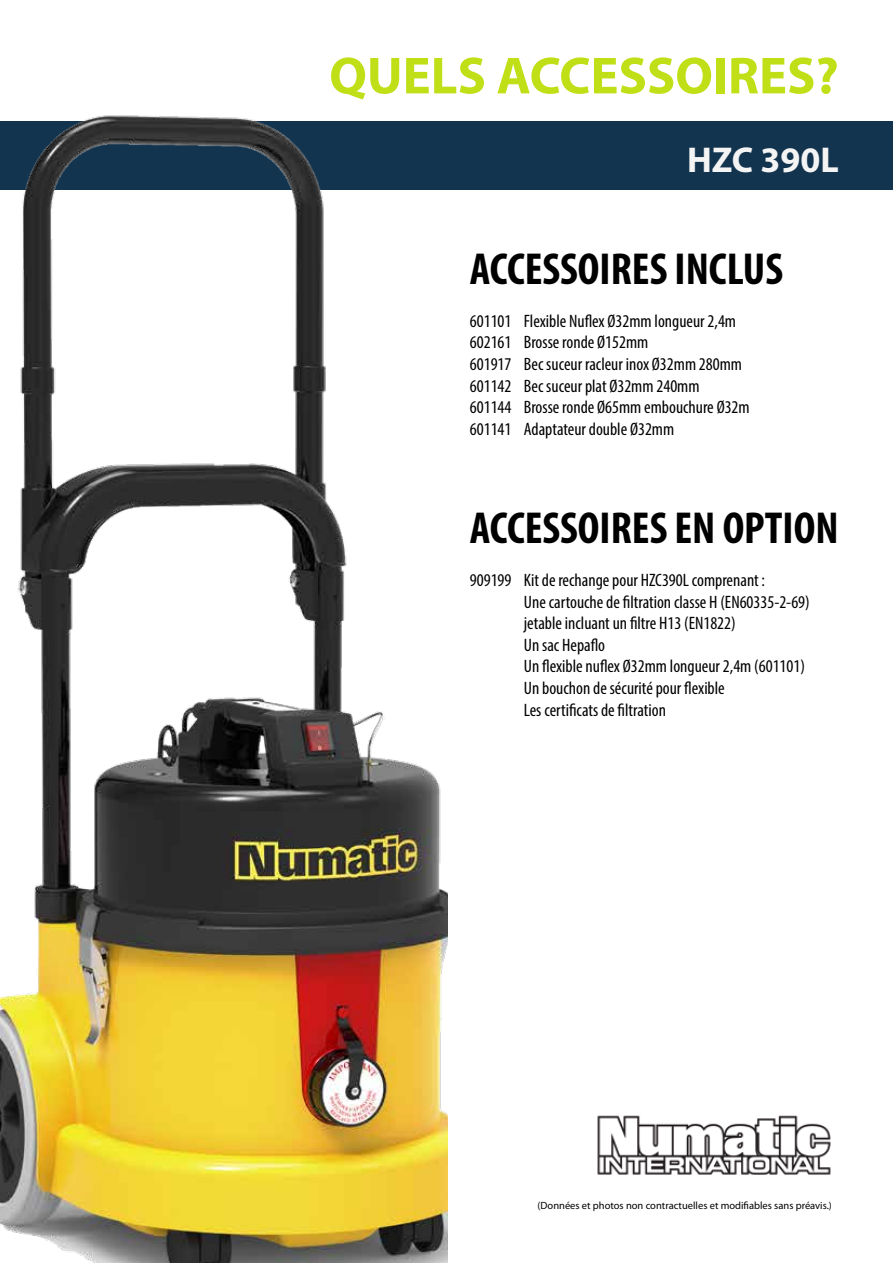
<style>
.page{position:relative;width:893px;height:1263px;background:#fff}
.page>*{position:absolute;margin:0;border:0;box-sizing:border-box;transform-origin:0 0}
.t1{font:700 52.5px "Myriad Pro";color:#c0df16}
.t2{font:700 condensed 45px "Myriad Pro";color:#000}
.t3{font:700 36px "Myriad Pro";color:#f4f4f4}
.t4{font:condensed 18px/21.6px "Myriad Pro";color:#000}
.t5{font:10.5px "Myriad Pro";color:#000}
</style>
<div class="page">
<div style="left:0;top:121px;width:893px;height:68px;background:#13344f"></div>
<img style="left:0;top:115px;width:448px;height:1148px">
<img style="left:597px;top:1115px;width:234px;height:60px">
<h1 class="t1" style="left:329px;top:41px;width:511px">QUELS ACCESSOIRES?</h1>
<h3 class="t3" style="left:687px;top:136px;width:153px">HZC 390L</h3>
<h2 class="t2" style="left:470px;top:240px;width:315px">ACCESSOIRES INCLUS</h2>
<p class="t4" style="left:470px;top:310px;width:281px">601101 Flexible Nuflex Ø32mm longueur 2,4m 602161 Brosse ronde Ø152mm<br>601917 Bec suceur racleur inox Ø32mm 280mm 601142 Bec suceur plat Ø32mm 240mm<br>601144 Brosse ronde Ø65mm embouchure Ø32m 601141 Adaptateur double Ø32mm</p>
<h2 class="t2" style="left:470px;top:500px;width:370px">ACCESSOIRES EN OPTION</h2>
<p class="t4" style="left:524px;top:569px;width:287px;text-indent:-54px">909199 Kit de rechange pour HZC390L comprenant :<br>Une cartouche de filtration classe H (EN60335-2-69) jetable incluant un filtre H13 (EN1822)<br>Un sac Hepaflo<br>Un flexible nuflex Ø32mm longueur 2,4m (601101)<br>Un bouchon de sécurité pour flexible<br>Les certificats de filtration</p>
<p class="t5" style="left:538px;top:1199px;width:296px">(Données et photos non contractuelles et modifiables sans préavis.)</p>
</div>
